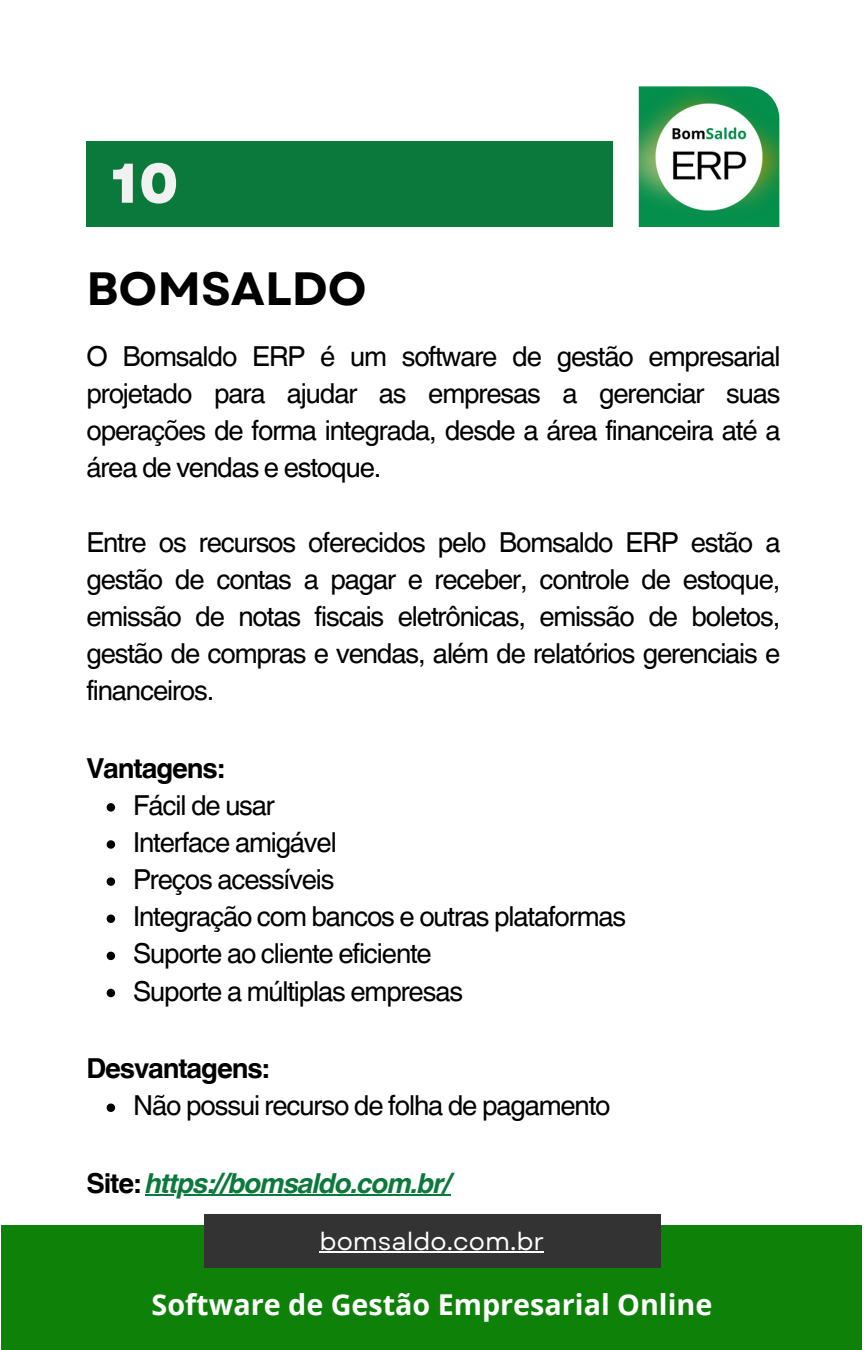
<style>
.page{position:relative;width:864px;height:1350px;background:#fff}
.page>*{position:absolute;margin:0;border:0;box-sizing:border-box;transform-origin:0 0}
.t1{font:800 55.8px "Garet";color:#f1f1f1}
.t2{font:700 46.57px "Garet";color:#000}
.t3{font:700 28.8px "Open Sans";color:#fff}
.t4{font:27.45px/37.1px "Helvetica World";letter-spacing:-.04em;color:#000;text-align:justify}
.t5{font:italic 700 27.45px "Helvetica World";letter-spacing:-.04em;color:#0a793b}
.t6{font:700 27.45px "Helvetica World";letter-spacing:-.04em;color:#000}
.t7{font:24.75px "Garet";color:#fff}
.s1{font-style:normal;color:#000}
</style>
<div class="page">
<div style="left:86px;top:141px;width:527px;height:86px;background:#0a793b"></div>
<img style="left:639px;top:86px;width:140px;height:141px">
<svg style="left:107px;top:803px;width:8px;height:9px"></svg>
<svg style="left:107px;top:840px;width:8px;height:9px"></svg>
<svg style="left:107px;top:877px;width:8px;height:9px"></svg>
<svg style="left:107px;top:915px;width:8px;height:8px"></svg>
<svg style="left:107px;top:952px;width:8px;height:8px"></svg>
<svg style="left:107px;top:989px;width:8px;height:8px"></svg>
<svg style="left:107px;top:1104px;width:8px;height:8px"></svg>
<hr style="left:145px;top:1195px;width:305px;height:1px;background:#0a793b">
<div style="left:2px;top:1225px;width:860px;height:125px;background:#0e8208"></div>
<div style="left:204px;top:1215px;width:456px;height:53px;background:#333"></div>
<hr style="left:320px;top:1252px;width:224px;height:1px;background:#fff">
<h1 class="t1" style="left:112px;top:143px;width:68px">10</h1>
<h2 class="t2" style="left:86px;top:255px;width:282px">BOMSALDO</h2>
<p class="t4" style="left:86px;top:338px;width:696px">O Bomsaldo ERP é um software de gestão empresarial projetado para ajudar as empresas a gerenciar suas operações de forma integrada, desde a área financeira até a área de vendas e estoque.</p>
<p class="t4" style="left:86px;top:524px;width:696px">Entre os recursos oferecidos pelo Bomsaldo ERP estão a gestão de contas a pagar e receber, controle de estoque, emissão de notas fiscais eletrônicas, emissão de boletos, gestão de compras e vendas, além de relatórios gerenciais e financeiros.</p>
<p class="t6" style="left:86px;top:746px;width:139px">Vantagens:</p>
<p class="t4" style="left:133px;top:787px;width:495px;text-align:left">Fácil de usar<br>Interface amigável<br>Preços acessíveis<br>Integração com bancos e outras plataformas<br>Suporte ao cliente eficiente<br>Suporte a múltiplas empresas</p>
<p class="t6" style="left:86px;top:1046px;width:184px">Desvantagens:</p>
<p class="t4" style="left:133px;top:1087px;width:479px">Não possui recurso de folha de pagamento</p>
<p class="t5" style="left:86px;top:1161px;width:367px"><span class="s1">Site:</span> https://bomsaldo.com.br/</p>
<p class="t7" style="left:320px;top:1223px;width:226px">bomsaldo.com.br</p>
<p class="t3" style="left:152px;top:1284px;width:562px">Software de Gestão Empresarial Online</p>
</div>
